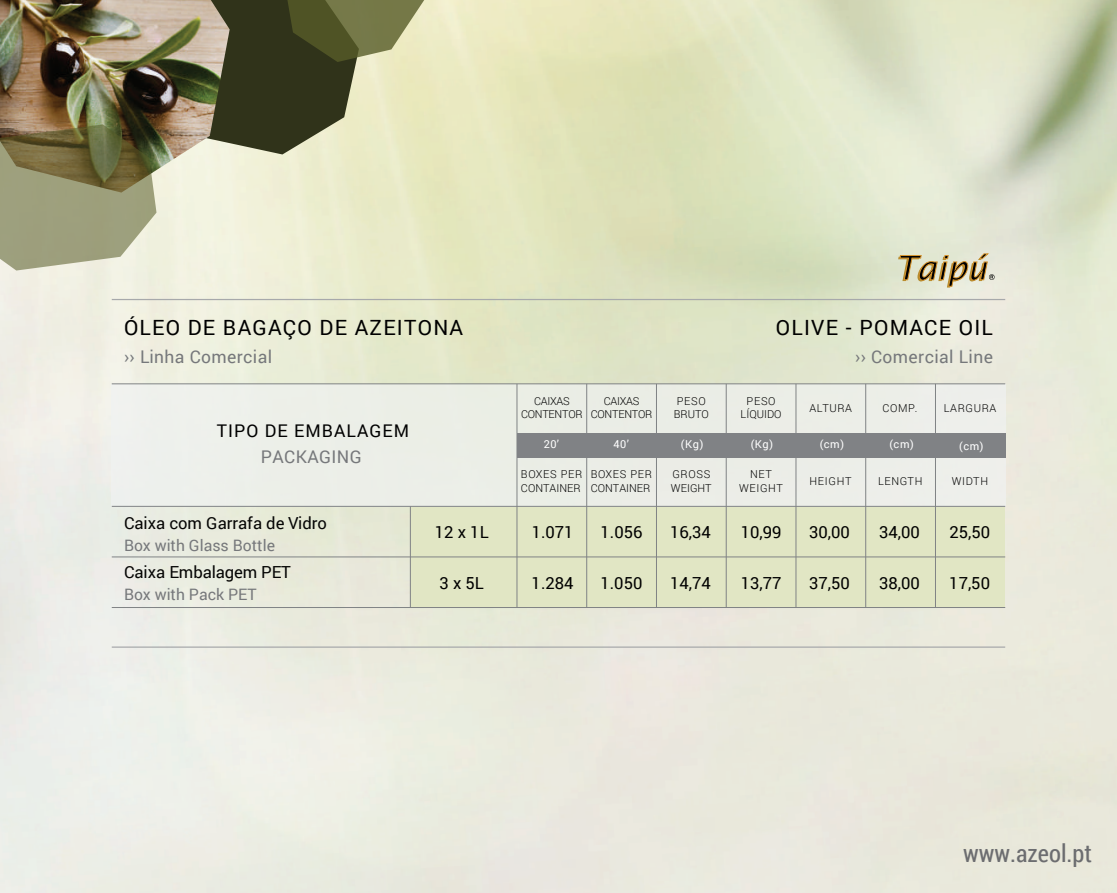
<style>
.page{position:relative;width:1117px;height:893px;background:#fff}
.page>*{position:absolute;margin:0;border:0;box-sizing:border-box;transform-origin:0 0}
.t1{font:24.5px "Roboto Condensed";color:#6c6d70}
.t2{font:21px "Roboto";letter-spacing:.06em;color:#000}
.t3{font:17.5px "Roboto";letter-spacing:.02em;color:#76787b}
.t4{font:17.5px "Roboto";letter-spacing:.06em;color:#000}
.t5{font:16.62px "Roboto";color:#000}
.t6{font:16.62px "Roboto";letter-spacing:-.01em;color:#050504}
.t7{font:15.75px "Roboto";color:#76787b}
.t8{font:300 11.03px/13.1px "Roboto";color:#000}
.t9{font:300 11.03px/13.1px "Roboto";letter-spacing:-.025em;color:#000;text-align:center}
.t10{font:11.03px "Roboto";letter-spacing:.06em;color:#fff}
.t11{font:300 11.03px/13.1px "Roboto";letter-spacing:.06em;color:#000;text-align:center}
</style>
<div class="page">
<img style="left:0;top:0;width:1116px;height:893px">
<img style="left:0;top:0;width:447px;height:271px">
<div style="left:410px;top:557px;width:594px;height:50px;background:#e1e6c4"></div>
<div style="left:410px;top:506px;width:594px;height:51px;background:#e1e6c4"></div>
<div style="left:517px;top:384px;width:487px;height:122px;background:#ebede7"></div>
<div style="left:112px;top:384px;width:405px;height:122px;background:#ecefe8"></div>
<hr style="left:586px;top:384px;width:1px;height:223px;background:#808385">
<hr style="left:516px;top:384px;width:1px;height:223px;background:#808385">
<hr style="left:410px;top:506px;width:1px;height:101px;background:#808385">
<hr style="left:112px;top:506px;width:892px;height:1px;background:#808385">
<hr style="left:112px;top:607px;width:892px;height:1px;background:#808385">
<hr style="left:112px;top:383px;width:892px;height:1px;background:#808385">
<hr style="left:656px;top:384px;width:1px;height:223px;background:#808385">
<hr style="left:725px;top:384px;width:1px;height:223px;background:#808385">
<hr style="left:795px;top:384px;width:1px;height:223px;background:#808385">
<hr style="left:865px;top:384px;width:1px;height:223px;background:#808385">
<hr style="left:934px;top:384px;width:1px;height:223px;background:#808385">
<hr style="left:112px;top:646px;width:892px;height:2px;background:#a7a9ab">
<hr style="left:112px;top:299px;width:892px;height:1px;background:#a7a9ab">
<div style="left:517px;top:433px;width:487px;height:24px;background:#808285"></div>
<hr style="left:112px;top:556px;width:892px;height:1px;background:#808385">
<svg style="left:897px;top:253px;width:97px;height:35px;background:#c1b797"></svg>
<h2 class="t2" style="left:124px;top:313px;width:340px">ÓLEO DE BAGAÇO DE AZEITONA</h2>
<h3 class="t3" style="left:124px;top:344px;width:150px">›› Linha Comercial</h3>
<h3 class="t4" style="left:217px;top:419px;width:194px">TIPO DE EMBALAGEM</h3>
<h3 class="t3" style="left:261px;top:445px;width:102px">PACKAGING</h3>
<h2 class="t2" style="left:775px;top:313px;width:218px">OLIVE - POMACE OIL</h2>
<h3 class="t3" style="left:854px;top:344px;width:139px">›› Comercial Line</h3>
<p class="t8" style="left:673px;top:394px;width:37px">PESO<br>BRUTO</p>
<p class="t8" style="left:740px;top:394px;width:42px;text-align:center">PESO<br>LÍQUIDO</p>
<p class="t9" style="left:521px;top:394px;width:63px">CAIXAS<br>CONTENTOR</p>
<p class="t10" style="left:543px;top:437px;width:17px">20’</p>
<p class="t10" style="left:613px;top:437px;width:17px">40’</p>
<p class="t10" style="left:680px;top:437px;width:24px">(Kg)</p>
<p class="t10" style="left:750px;top:437px;width:24px">(Kg)</p>
<p class="t10" style="left:819px;top:437px;width:26px">(cm)</p>
<p class="t10" style="left:889px;top:437px;width:26px">(cm)</p>
<p class="t10" style="left:959px;top:438px;width:26px">(cm)</p>
<p class="t9" style="left:590px;top:394px;width:63px">CAIXAS<br>CONTENTOR</p>
<p class="t8" style="left:882px;top:401px;width:36px">COMP.</p>
<p class="t11" style="left:943px;top:401px;width:54px">LARGURA</p>
<p class="t8" style="left:809px;top:401px;width:44px">ALTURA</p>
<p class="t8" style="left:521px;top:468px;width:63px">BOXES PER<br>CONTAINER</p>
<p class="t8" style="left:590px;top:468px;width:63px">BOXES PER<br>CONTAINER</p>
<p class="t8" style="left:670px;top:468px;width:42px">GROSS<br>WEIGHT</p>
<p class="t11" style="left:738px;top:468px;width:46px">NET<br>WEIGHT</p>
<p class="t8" style="left:809px;top:474px;width:43px">HEIGHT</p>
<p class="t8" style="left:877px;top:474px;width:46px">LENGTH</p>
<p class="t8" style="left:951px;top:474px;width:38px">WIDTH</p>
<h3 class="t6" style="left:124px;top:511px;width:204px">Caixa com Garrafa de Vidro</h3>
<h3 class="t7" style="left:124px;top:535px;width:152px">Box with Glass Bottle</h3>
<h3 class="t6" style="left:124px;top:560px;width:168px">Caixa Embalagem PET</h3>
<h3 class="t7" style="left:124px;top:584px;width:134px">Box with Pack PET</h3>
<h3 class="t5" style="left:435px;top:521px;width:55px">12 x 1L</h3>
<h3 class="t5" style="left:531px;top:521px;width:43px">1.071</h3>
<h3 class="t5" style="left:600px;top:521px;width:43px">1.056</h3>
<h3 class="t5" style="left:670px;top:521px;width:42px">16,34</h3>
<h3 class="t5" style="left:740px;top:521px;width:42px">10,99</h3>
<h3 class="t5" style="left:809px;top:521px;width:42px">30,00</h3>
<h3 class="t5" style="left:878px;top:521px;width:42px">34,00</h3>
<h3 class="t5" style="left:949px;top:521px;width:42px">25,50</h3>
<h3 class="t5" style="left:439px;top:571px;width:46px">3 x 5L</h3>
<h3 class="t5" style="left:531px;top:571px;width:43px">1.284</h3>
<h3 class="t5" style="left:600px;top:571px;width:43px">1.050</h3>
<h3 class="t5" style="left:670px;top:571px;width:42px">14,74</h3>
<h3 class="t5" style="left:740px;top:571px;width:42px">13,77</h3>
<h3 class="t5" style="left:809px;top:571px;width:42px">37,50</h3>
<h3 class="t5" style="left:878px;top:571px;width:42px">38,00</h3>
<h3 class="t5" style="left:949px;top:571px;width:42px">17,50</h3>
<h1 class="t1" style="left:963px;top:836px;width:130px">www.azeol.pt</h1>
</div>
